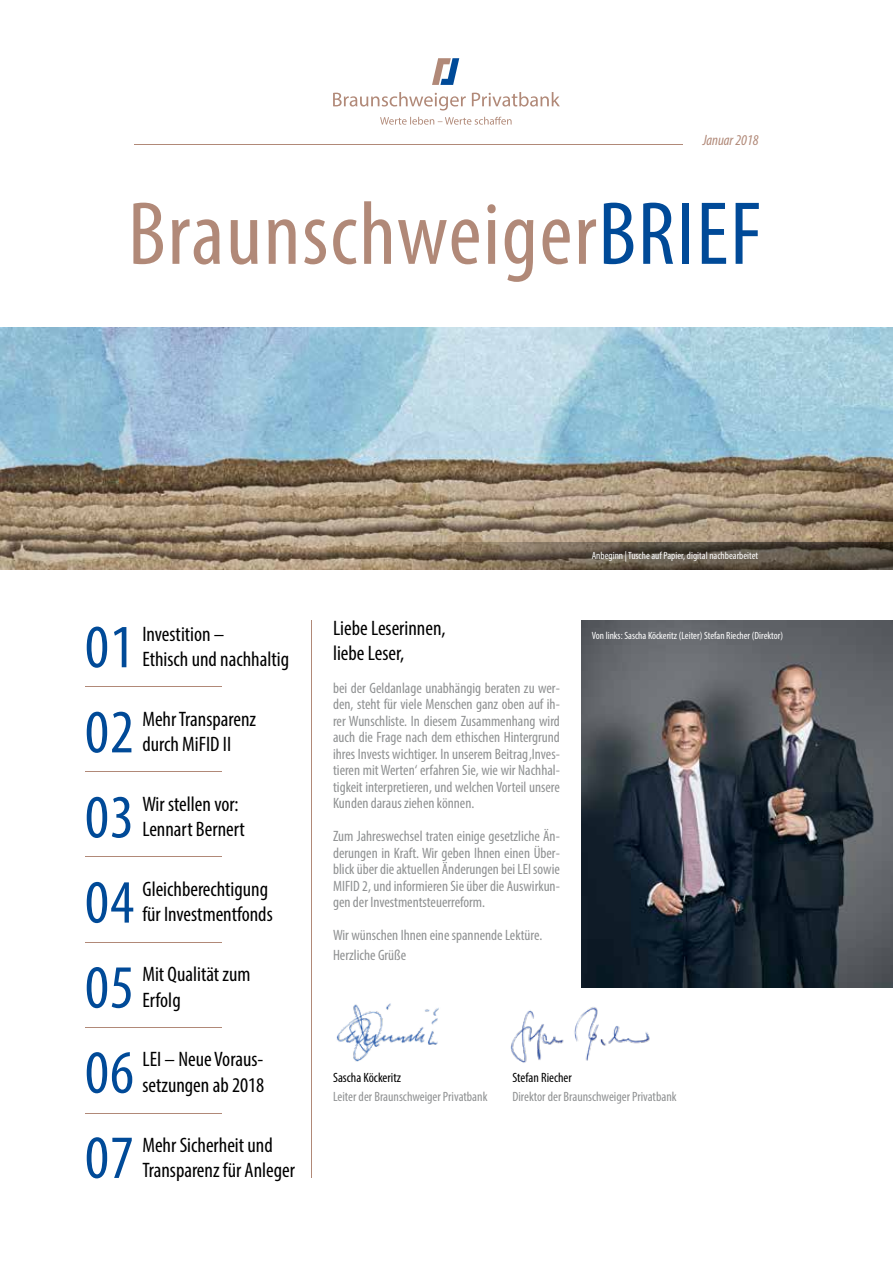
<style>
.page{position:relative;width:893px;height:1263px;background:#fff}
.page>*{position:absolute;margin:0;border:0;box-sizing:border-box;transform-origin:0 0}
.t1{font:condensed 90.3px "Myriad Pro";letter-spacing:.02em;color:#b18978}
.t2{font:condensed 61.8px "Myriad Pro";letter-spacing:.02em;color:#004a98}
.t3{font:condensed 21px/25.2px "Myriad Pro";color:#000}
.t4{font:condensed 15px/16.5px "Myriad Pro";color:#8f9192;text-align:justify}
.t5{font:italic condensed 15px "Myriad Pro";color:#b18978}
.t6{font:condensed 13.5px "Myriad Pro";color:#8f9192}
.t7{font:condensed 13.5px "Myriad Pro";color:#000}
.t8{font:condensed 10.5px "Myriad Pro";color:#fff}
.s1{color:#004a98}
</style>
<div class="page">
<img style="left:0;top:327px;width:893px;height:243px">
<hr style="left:311px;top:621px;width:1px;height:557px;background:#b18978">
<hr style="left:85px;top:686px;width:136px;height:1px;background:#b18978">
<hr style="left:85px;top:771px;width:136px;height:1px;background:#b18978">
<hr style="left:85px;top:857px;width:136px;height:1px;background:#b18978">
<hr style="left:85px;top:942px;width:136px;height:1px;background:#b18978">
<hr style="left:85px;top:1113px;width:136px;height:1px;background:#b18978">
<hr style="left:85px;top:1027px;width:136px;height:1px;background:#b18978">
<img style="left:581px;top:621px;width:312px;height:366px">
<img style="left:336px;top:1003px;width:103px;height:59px">
<img style="left:510px;top:1007px;width:140px;height:56px">
<svg style="left:432px;top:58px;width:27px;height:27px"></svg>
<svg style="left:333px;top:92px;width:227px;height:19px"></svg>
<svg style="left:380px;top:117px;width:132px;height:8px"></svg>
<hr style="left:134px;top:145px;width:548px;height:1px;background:#b18978">
<svg style="left:370px;top:542px;width:523px;height:28px;background:#695c4b"></svg>
<p class="t5" style="left:703px;top:131px;width:57px">Januar 2018</p>
<h1 class="t1" style="left:128px;top:179px;width:635px">Braunschweiger<span class="s1">BRIEF</span></h1>
<h2 class="t2" style="left:85px;top:609px;width:50px">01</h2>
<h3 class="t3" style="left:142px;top:621px;width:83px">Investition –</h3>
<h3 class="t3" style="left:142px;top:646px;width:148px">Ethisch und nachhaltig</h3>
<h2 class="t2" style="left:85px;top:695px;width:50px">02</h2>
<h3 class="t3" style="left:142px;top:706px;width:115px">Mehr Transparenz</h3>
<h3 class="t3" style="left:142px;top:731px;width:90px">durch MiFID II</h3>
<h2 class="t2" style="left:85px;top:780px;width:50px">03</h2>
<h3 class="t3" style="left:142px;top:791px;width:98px">Wir stellen vor:</h3>
<h3 class="t3" style="left:142px;top:816px;width:104px">Lennart Bernert</h3>
<h2 class="t2" style="left:85px;top:865px;width:50px">04</h2>
<h3 class="t3" style="left:142px;top:876px;width:127px">Gleichberechtigung</h3>
<h3 class="t3" style="left:142px;top:902px;width:132px">für Investmentfonds</h3>
<h2 class="t2" style="left:85px;top:950px;width:50px">05</h2>
<h3 class="t3" style="left:142px;top:961px;width:109px">Mit Qualität zum</h3>
<h3 class="t3" style="left:142px;top:987px;width:40px">Erfolg</h3>
<h2 class="t2" style="left:85px;top:1035px;width:50px">06</h2>
<h3 class="t3" style="left:142px;top:1047px;width:122px">LEI – Neue Voraus-</h3>
<h3 class="t3" style="left:142px;top:1072px;width:123px">setzungen ab 2018</h3>
<h2 class="t2" style="left:85px;top:1120px;width:50px">07</h2>
<h3 class="t3" style="left:142px;top:1132px;width:132px">Mehr Sicherheit und</h3>
<h3 class="t3" style="left:142px;top:1157px;width:154px">Transparenz für Anleger</h3>
<h3 class="t3" style="left:333px;top:615px;width:114px">Liebe Leserinnen, liebe Leser,</h3>
<p class="t4" style="left:333px;top:679px;width:228px">bei der Geldanlage unabhängig beraten zu wer&shy;den, steht für viele Menschen ganz oben auf ih&shy;rer Wunschliste. In diesem Zusammenhang wird auch die Frage nach dem ethischen Hintergrund ihres Invests wichtiger. In unserem Beitrag ‚Inves&shy;tieren mit Werten‘ erfahren Sie, wie wir Nachhal&shy;tigkeit interpretieren, und welchen Vorteil unsere Kunden daraus ziehen können.</p>
<p class="t4" style="left:333px;top:828px;width:228px">Zum Jahreswechsel traten einige gesetzliche Än&shy;derungen in Kraft. Wir geben Ihnen einen Über&shy;blick über die aktuellen Änderungen bei LEI sowie MIFID 2, und informieren Sie über die Auswirkun&shy;gen der Investmentsteuerreform.</p>
<p class="t4" style="left:333px;top:925px;width:211px;line-height:19.5px">Wir wünschen Ihnen eine spannende Lektüre.<br>Herzliche Grüße</p>
<p class="t8" style="left:592px;top:549px;width:168px">Anbeginn | Tusche auf Papier, digital nachbearbeitet</p>
<p class="t8" style="left:592px;top:629px;width:193px">Von links: Sascha Köckeritz (Leiter) Stefan Riecher (Direktor)</p>
<p class="t7" style="left:333px;top:1069px;width:69px">Sascha Köckeritz</p>
<p class="t6" style="left:333px;top:1089px;width:156px">Leiter der Braunschweiger Privatbank</p>
<p class="t7" style="left:512px;top:1069px;width:61px">Stefan Riecher</p>
<p class="t6" style="left:512px;top:1089px;width:166px">Direktor der Braunschweiger Privatbank</p>
</div>
